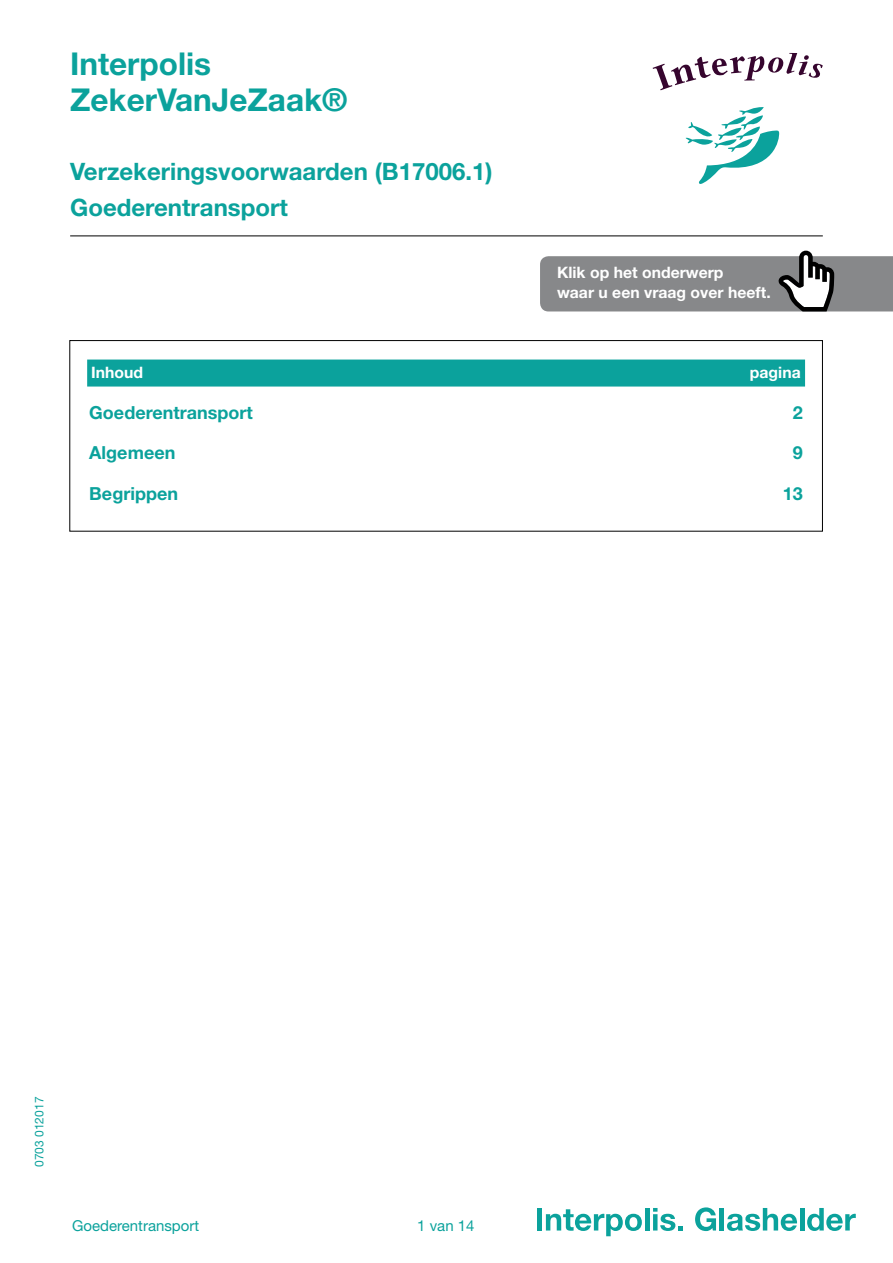
<style>
.page{position:relative;width:893px;height:1263px;background:#fff}
.page>*{position:absolute;margin:0;border:0;box-sizing:border-box;transform-origin:0 0}
.t1{font:700 31.5px/36px "Helvetica Neue LT Std";color:#0ba29c}
.t2{font:700 24px/36px "Helvetica Neue LT Std";color:#0ba29c}
.t3{font:700 18px "Helvetica Neue LT Std";color:#0ba29c}
.t4{font:700 15.75px/20.2px "Helvetica Neue LT Std";color:#fff}
.t5{font:15px "Helvetica Neue LT Std";color:#0ba29c}
.t6{font:12px "Helvetica Neue LT Std";color:#0ba29c}
</style>
<div class="page">
<hr style="left:70px;top:236px;width:753px;height:1px;background:#000">
<div style="left:537px;top:1208px;width:5px;height:22px;background:#0ba29c"></div>
<svg style="left:546px;top:1209px;width:96px;height:27px"></svg>
<hr style="left:645px;top:1208px;width:4px;height:22px;background:#0ba29c">
<svg style="left:653px;top:1208px;width:30px;height:23px"></svg>
<svg style="left:695px;top:1207px;width:21px;height:24px"></svg>
<hr style="left:720px;top:1208px;width:4px;height:22px;background:#0ba29c">
<svg style="left:727px;top:1208px;width:70px;height:23px"></svg>
<hr style="left:800px;top:1208px;width:4px;height:22px;background:#0ba29c">
<svg style="left:807px;top:1208px;width:49px;height:23px"></svg>
<svg style="left:540px;top:251px;width:353px;height:60px;background:#909193"></svg>
<div style="left:87px;top:360px;width:718px;height:27px;background:#0ba29c"></div>
<div style="left:69px;top:340px;width:754px;height:191px;border:1px solid #000"></div>
<svg style="left:653px;top:53px;width:170px;height:37px"></svg>
<svg style="left:685px;top:107px;width:95px;height:77px"></svg>
<h1 class="t1" style="left:70px;top:46px;width:279px">Interpolis<br>ZekerVanJeZaak®</h1>
<h2 class="t2" style="left:70px;top:153px;width:424px">Verzekeringsvoorwaarden (B17006.1)<br>Goederentransport</h2>
<p class="t4" style="left:557px;top:262px;width:215px">Klik op het onderwerp<br>waar u een vraag over heeft.</p>
<p class="t4" style="left:91px;top:362px;width:53px">Inhoud</p>
<p class="t4" style="left:750px;top:362px;width:52px">pagina</p>
<p class="t3" style="left:89px;top:401px;width:165px">Goederentransport</p>
<p class="t3" style="left:793px;top:401px;width:12px">2</p>
<p class="t3" style="left:89px;top:441px;width:88px">Algemeen</p>
<p class="t3" style="left:793px;top:441px;width:12px">9</p>
<p class="t3" style="left:89px;top:482px;width:90px">Begrippen</p>
<p class="t3" style="left:783px;top:482px;width:22px">13</p>
<p class="t6" style="left:32px;top:1167px;width:72px;rotate:-90deg">0703 012017</p>
<p class="t5" style="left:72px;top:1216px;width:128px">Goederentransport</p>
<p class="t5" style="left:417px;top:1217px;width:59px">1 van 14</p>
</div>
